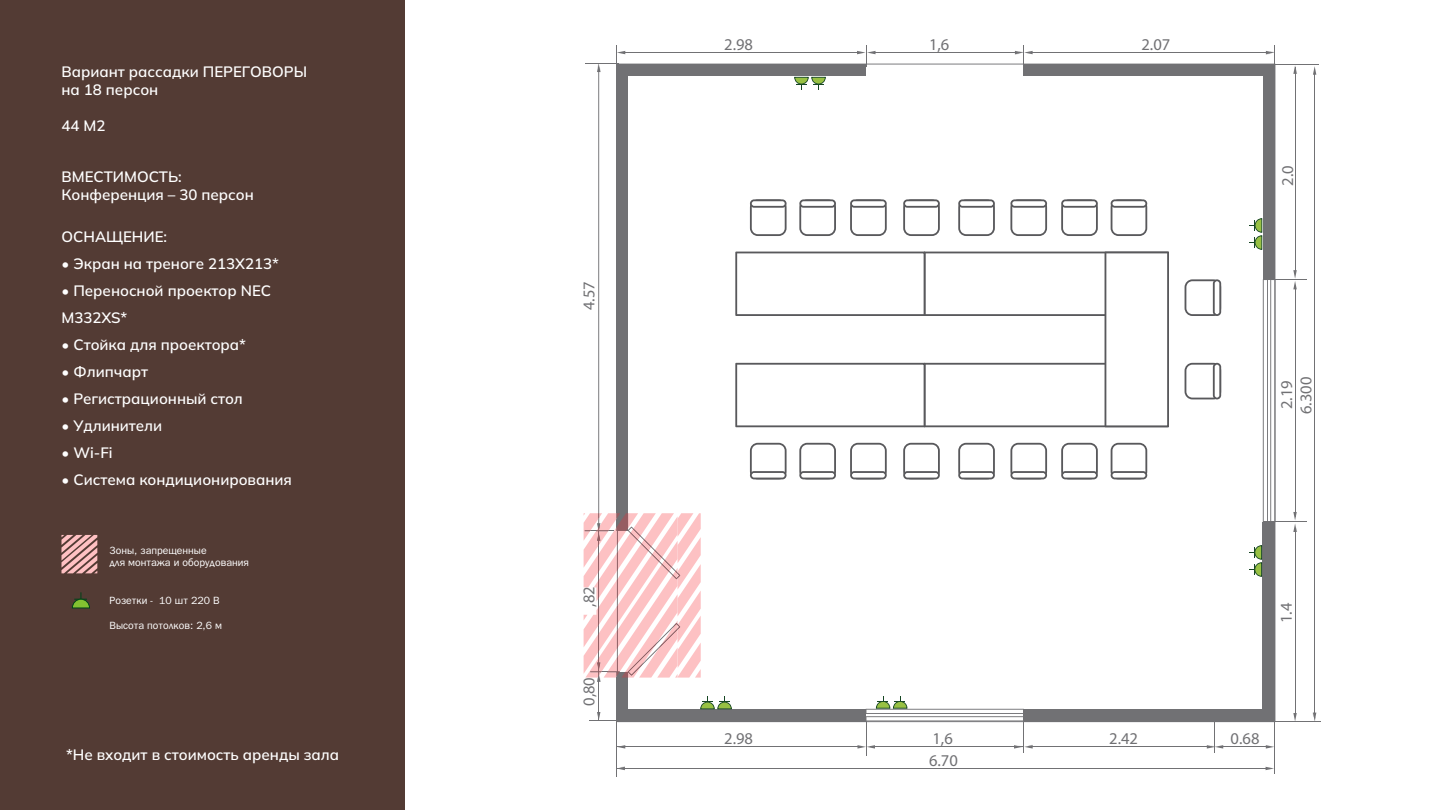
<style>
.page{position:relative;width:1440px;height:810px;background:#fff}
.page>*{position:absolute;margin:0;border:0;box-sizing:border-box;transform-origin:0 0}
.t1{font:16.5px/19.6px "Myriad Pro";color:#717174;text-align:center}
.t2{font:200 15px/18px "Mulish";color:#fff}
.t3{font:10.5px/12.6px "Bloknot";color:#fff}
</style>
<div class="page">
<div style="left:0;top:0;width:405px;height:810px;background:#533b34"></div>
<svg style="left:61px;top:535px;width:36px;height:38px"></svg>
<svg style="left:72px;top:592px;width:18px;height:17px"></svg>
<svg style="left:735px;top:64px;width:528px;height:658px"></svg>
<div style="left:616px;top:64px;width:250px;height:12px;background:#717174"></div>
<div style="left:1024px;top:64px;width:251px;height:12px;background:#717174"></div>
<div style="left:616px;top:709px;width:250px;height:13px;background:#717174"></div>
<svg style="left:1263px;top:280px;width:12px;height:242px"></svg>
<div style="left:616px;top:672px;width:12px;height:37px;background:#717174"></div>
<div style="left:1024px;top:709px;width:249px;height:13px;background:#717174"></div>
<div style="left:1263px;top:76px;width:12px;height:204px;background:#717174"></div>
<div style="left:616px;top:76px;width:12px;height:455px;background:#717174"></div>
<div style="left:1262px;top:522px;width:13px;height:200px;background:#717174"></div>
<hr style="left:1023px;top:721px;width:1px;height:31px;background:#717174">
<hr style="left:1214px;top:721px;width:1px;height:31px;background:#717174">
<hr style="left:1264px;top:521px;width:43px;height:1px;background:#717174">
<hr style="left:1274px;top:721px;width:47px;height:1px;background:#717174">
<hr style="left:1221px;top:746px;width:46px;height:1px;background:#717174">
<hr style="left:589px;top:720px;width:30px;height:1px;background:#717174">
<hr style="left:585px;top:63px;width:34px;height:1px;background:#717174">
<hr style="left:617px;top:746px;width:245px;height:1px;background:#717174">
<hr style="left:1030px;top:746px;width:180px;height:1px;background:#717174">
<hr style="left:1295px;top:67px;width:1px;height:205px;background:#717174">
<hr style="left:1295px;top:531px;width:1px;height:184px;background:#717174">
<hr style="left:1295px;top:285px;width:1px;height:232px;background:#717174">
<hr style="left:1264px;top:279px;width:43px;height:1px;background:#717174">
<hr style="left:1261px;top:64px;width:58px;height:1px;background:#717174">
<hr style="left:866px;top:721px;width:1px;height:35px;background:#717174">
<hr style="left:616px;top:720px;width:1px;height:57px;background:#717174">
<hr style="left:1274px;top:721px;width:1px;height:52px;background:#717174">
<svg style="left:1293px;top:713px;width:4px;height:8px"></svg>
<svg style="left:1313px;top:713px;width:3px;height:8px"></svg>
<svg style="left:1293px;top:512px;width:4px;height:20px"></svg>
<svg style="left:1293px;top:270px;width:4px;height:19px"></svg>
<hr style="left:1314px;top:70px;width:1px;height:643px;background:#717174">
<svg style="left:1313px;top:66px;width:3px;height:9px"></svg>
<svg style="left:619px;top:767px;width:6px;height:3px"></svg>
<hr style="left:616px;top:768px;width:650px;height:1px;background:#717174">
<svg style="left:1266px;top:767px;width:8px;height:3px"></svg>
<hr style="left:1030px;top:52px;width:237px;height:1px;background:#717174">
<svg style="left:1266px;top:46px;width:9px;height:18px"></svg>
<hr style="left:598px;top:67px;width:1px;height:460px;background:#717174">
<svg style="left:597px;top:64px;width:3px;height:8px"></svg>
<svg style="left:618px;top:745px;width:7px;height:4px"></svg>
<svg style="left:1266px;top:745px;width:8px;height:4px"></svg>
<svg style="left:1207px;top:745px;width:16px;height:4px"></svg>
<hr style="left:870px;top:746px;width:154px;height:1px;background:#717174">
<svg style="left:857px;top:745px;width:18px;height:4px"></svg>
<svg style="left:1014px;top:745px;width:19px;height:4px"></svg>
<hr style="left:598px;top:672px;width:1px;height:49px;background:#717174">
<svg style="left:597px;top:712px;width:3px;height:7px"></svg>
<hr style="left:874px;top:52px;width:144px;height:1px;background:#717174">
<svg style="left:1015px;top:46px;width:18px;height:21px"></svg>
<hr style="left:620px;top:52px;width:239px;height:1px;background:#717174">
<svg style="left:616px;top:46px;width:9px;height:18px"></svg>
<svg style="left:857px;top:46px;width:19px;height:21px"></svg>
<svg style="left:1293px;top:65px;width:4px;height:9px"></svg>
<svg style="left:1111px;top:199px;width:36px;height:37px"></svg>
<svg style="left:1061px;top:199px;width:37px;height:37px"></svg>
<svg style="left:1185px;top:279px;width:36px;height:37px"></svg>
<svg style="left:1010px;top:199px;width:37px;height:37px"></svg>
<svg style="left:958px;top:199px;width:37px;height:37px"></svg>
<svg style="left:958px;top:443px;width:37px;height:36px"></svg>
<svg style="left:1010px;top:443px;width:37px;height:36px"></svg>
<svg style="left:1061px;top:443px;width:37px;height:36px"></svg>
<svg style="left:1111px;top:443px;width:36px;height:36px"></svg>
<svg style="left:903px;top:199px;width:37px;height:37px"></svg>
<svg style="left:850px;top:199px;width:37px;height:37px"></svg>
<svg style="left:799px;top:199px;width:37px;height:37px"></svg>
<svg style="left:750px;top:199px;width:37px;height:37px"></svg>
<svg style="left:750px;top:443px;width:37px;height:36px"></svg>
<svg style="left:799px;top:443px;width:37px;height:36px"></svg>
<svg style="left:850px;top:443px;width:37px;height:36px"></svg>
<svg style="left:903px;top:443px;width:37px;height:36px"></svg>
<svg style="left:735px;top:252px;width:434px;height:175px"></svg>
<svg style="left:1185px;top:363px;width:36px;height:36px"></svg>
<svg style="left:584px;top:513px;width:117px;height:169px"></svg>
<svg style="left:700px;top:696px;width:32px;height:13px"></svg>
<svg style="left:866px;top:696px;width:158px;height:25px"></svg>
<svg style="left:1249px;top:545px;width:13px;height:32px"></svg>
<svg style="left:1249px;top:218px;width:13px;height:32px"></svg>
<svg style="left:794px;top:77px;width:32px;height:13px"></svg>
<p class="t2" style="left:62px;top:62px;width:247px">Вариант рассадки ПЕРЕГОВОРЫ на 18 персон</p>
<p class="t2" style="left:62px;top:116px;width:45px">44 М2</p>
<p class="t2" style="left:62px;top:168px;width:194px">ВМЕСТИМОСТЬ:<br>Конференция – 30 персон</p>
<p class="t2" style="left:62px;top:227px;width:107px">ОСНАЩЕНИЕ:</p>
<p class="t2" style="left:62px;top:254px;width:219px">• Экран на треноге 213X213*</p>
<p class="t2" style="left:62px;top:276px;width:211px;line-height:27px">• Переносной проектор NEC<br>M332XS*</p>
<p class="t2" style="left:62px;top:335px;width:186px">• Стойка для проектора*</p>
<p class="t2" style="left:62px;top:362px;width:88px">• Флипчарт</p>
<p class="t2" style="left:62px;top:389px;width:183px">• Регистрационный стол</p>
<p class="t2" style="left:62px;top:416px;width:102px">• Удлинители</p>
<p class="t2" style="left:62px;top:443px;width:53px">• Wi-Fi</p>
<p class="t2" style="left:62px;top:470px;width:232px">• Система кондиционирования</p>
<p class="t3" style="left:110px;top:546px;width:141px">Зоны, запрещенные<br>для монтажа и оборудования</p>
<p class="t3" style="left:110px;top:596px;width:112px">Розетки - 10 шт 220 В</p>
<p class="t3" style="left:110px;top:621px;width:114px">Высота потолков: 2,6 м</p>
<p class="t2" style="left:66px;top:745px;width:275px">*Не входит в стоимость аренды зала</p>
<p class="t1" style="left:579px;top:310px;width:30px;rotate:-90deg">4.57</p>
<p class="t1" style="left:579px;top:607px;width:22px;rotate:-90deg">,82</p>
<p class="t1" style="left:579px;top:706px;width:30px;rotate:-90deg">0,80</p>
<p class="t1" style="left:724px;top:34px;width:30px">2.98</p>
<p class="t1" style="left:1142px;top:34px;width:30px">2.07</p>
<p class="t1" style="left:929px;top:34px;width:22px">1,6</p>
<p class="t1" style="left:1278px;top:186px;width:22px;rotate:-90deg">2.0</p>
<p class="t1" style="left:1276px;top:414px;width:39px;rotate:-90deg">2.19<br>6.300</p>
<p class="t1" style="left:1276px;top:623px;width:22px;rotate:-90deg">1.4</p>
<p class="t1" style="left:724px;top:728px;width:30px">2.98</p>
<p class="t1" style="left:1109px;top:728px;width:30px">2.42</p>
<p class="t1" style="left:1231px;top:728px;width:30px">0.68</p>
<p class="t1" style="left:932px;top:728px;width:22px">1,6</p>
<p class="t1" style="left:929px;top:751px;width:30px">6.70</p>
</div>
